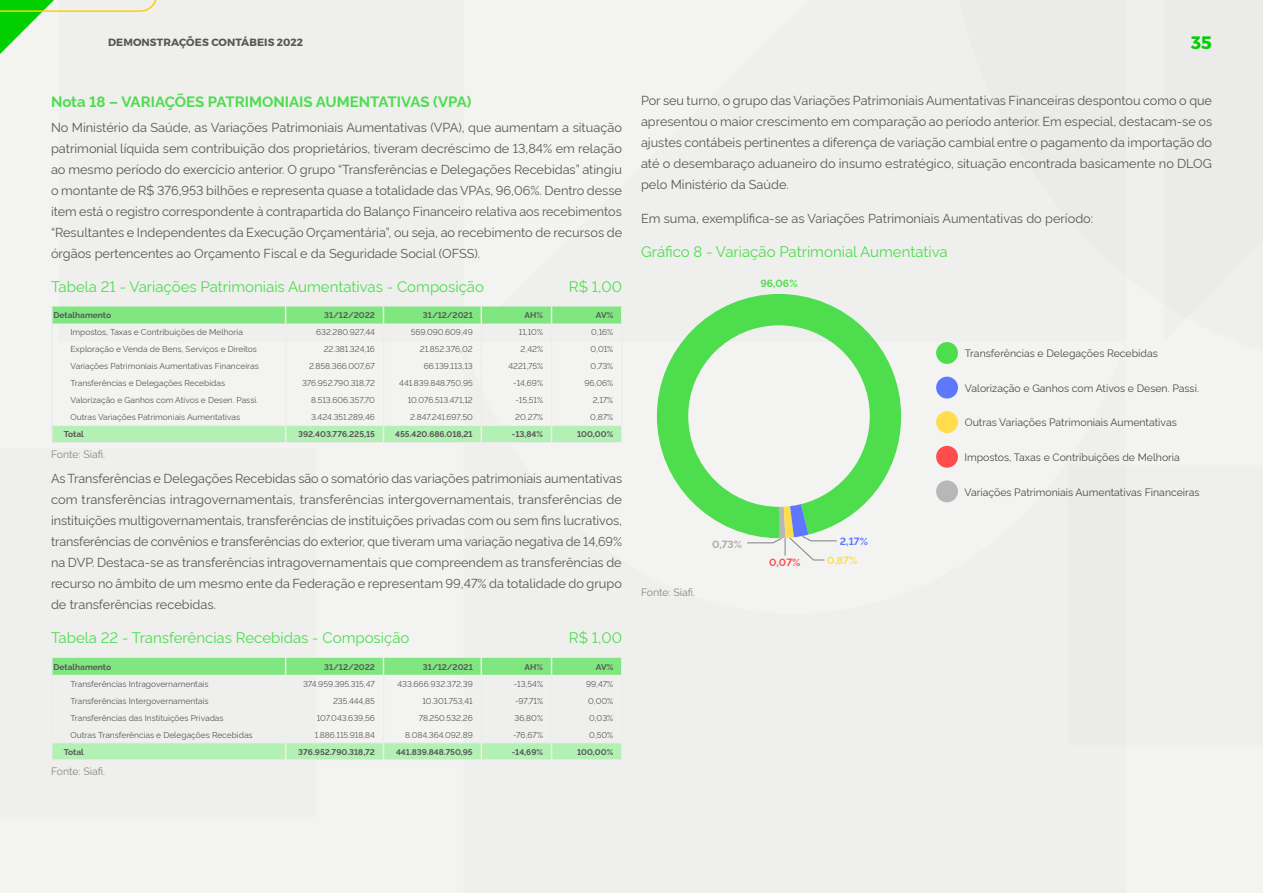
<style>
.page{position:relative;width:1263px;height:893px;background:#ececea}
.page>*{position:absolute;margin:0;border:0;box-sizing:border-box;transform-origin:0 0}
.t1{font:700 18px "Montserrat";color:#00cf00}
.t2{font:15px "Rawline";color:#4ddd4d}
.t3{font:700 15px "Rawline";color:#4ddd4d}
.t4{font:12.75px/21px "Rawline";color:#575756;text-align:justify}
.t5{font:10.5px "Rawline";color:#4a4a49}
.t6{font:10.5px "Rawline";letter-spacing:-.005em;color:#878787}
.t7{font:700 10.5px "Montserrat";letter-spacing:.01em;color:#575756}
.t8{font:700 10.5px "Rawline";color:#4ddd4d}
.t9{font:700 10.5px "Rawline";color:#ababab}
.t10{font:700 10.5px "Rawline";color:#ff4d4d}
.t11{font:700 10.5px "Rawline";color:#5d78ff}
.t12{font:700 10.5px "Rawline";color:#ffdd4d}
.t13{font:8.4px "Rawline";color:#575756}
.t14{font:700 8.4px "Rawline";color:#575756}
</style>
<div class="page">
<svg style="left:0;top:0;width:157px;height:54px"></svg>
<svg style="left:52px;top:307px;width:570px;height:136px"></svg>
<svg style="left:52px;top:658px;width:570px;height:102px"></svg>
<div style="left:936px;top:342px;width:22px;height:22px;background:#4ddd4d;border-radius:50%"></div>
<div style="left:936px;top:377px;width:22px;height:21px;background:#5d78ff;border-radius:50%"></div>
<div style="left:936px;top:411px;width:22px;height:22px;background:#ffdd4d;border-radius:50%"></div>
<div style="left:936px;top:446px;width:22px;height:22px;background:#ff4d4d;border-radius:50%"></div>
<div style="left:936px;top:480px;width:22px;height:22px;background:#b7b7b7;border-radius:50%"></div>
<svg style="left:657px;top:294px;width:244px;height:240px"></svg>
<svg style="left:747px;top:504px;width:90px;height:56px"></svg>
<p class="t7" style="left:108px;top:36px;width:197px">DEMONSTRAÇÕES CONTÁBEIS 2022</p>
<h1 class="t1" style="left:1191px;top:31px;width:22px">35</h1>
<p class="t3" style="left:51px;top:90px;width:422px">Nota 18 – VARIAÇÕES PATRIMONIAIS AUMENTATIVAS (VPA)</p>
<p class="t4" style="left:51px;top:116px;width:573px">No Ministério da Saúde, as Variações Patrimoniais Aumentativas (VPA), que aumentam a situação patrimonial líquida sem contribuição dos proprietários, tiveram decréscimo de 13,84% em relação ao mesmo período do exercício anterior. O grupo “Transferências e Delegações Recebidas” atingiu o montante de R$ 376,953 bilhões e representa quase a totalidade das VPAs, 96,06%. Dentro desse item está o registro correspondente à contrapartida do Balanço Financeiro relativa aos recebimentos “Resultantes e Independentes da Execução Orçamentária”, ou seja, ao recebimento de recursos de órgãos pertencentes ao Orçamento Fiscal e da Seguridade Social (OFSS).</p>
<p class="t2" style="left:51px;top:275px;width:434px">Tabela 21 - Variações Patrimoniais Aumentativas - Composição</p>
<p class="t2" style="left:569px;top:275px;width:55px">R$ 1,00</p>
<p class="t14" style="left:53px;top:309px;width:59px">Detalhamento</p>
<p class="t14" style="left:324px;top:309px;width:52px">31/12/2022</p>
<p class="t14" style="left:423px;top:309px;width:51px">31/12/2021</p>
<p class="t14" style="left:524px;top:309px;width:20px">AH%</p>
<p class="t14" style="left:596px;top:309px;width:19px">AV%</p>
<p class="t13" style="left:70px;top:326px;width:174px">Impostos, Taxas e Contribuições de Melhoria</p>
<p class="t13" style="left:316px;top:326px;width:60px">632.280.927,44</p>
<p class="t13" style="left:411px;top:326px;width:64px">569.090.609,49</p>
<p class="t13" style="left:519px;top:326px;width:26px">11,10%</p>
<p class="t13" style="left:591px;top:326px;width:24px">0,16%</p>
<p class="t13" style="left:70px;top:343px;width:188px">Exploração e Venda de Bens, Serviços e Direitos</p>
<p class="t13" style="left:324px;top:343px;width:53px">22.381.324,16</p>
<p class="t13" style="left:420px;top:343px;width:54px">21.852.376,02</p>
<p class="t13" style="left:521px;top:343px;width:24px">2,42%</p>
<p class="t13" style="left:590px;top:343px;width:24px">0,01%</p>
<p class="t13" style="left:70px;top:360px;width:190px">Variações Patrimoniais Aumentativas Financeiras</p>
<p class="t13" style="left:309px;top:360px;width:67px">2.858.366.007,67</p>
<p class="t13" style="left:424px;top:360px;width:50px">66.139.113,13</p>
<p class="t13" style="left:508px;top:360px;width:36px">4221,75%</p>
<p class="t13" style="left:591px;top:360px;width:24px">0,73%</p>
<p class="t13" style="left:70px;top:377px;width:156px">Transferências e Delegações Recebidas</p>
<p class="t13" style="left:302px;top:377px;width:74px">376.952.790.318,72</p>
<p class="t13" style="left:399px;top:377px;width:75px">441.839.848.750,95</p>
<p class="t13" style="left:513px;top:377px;width:31px">-14,69%</p>
<p class="t13" style="left:584px;top:377px;width:30px">96,06%</p>
<p class="t13" style="left:70px;top:394px;width:189px">Valorização e Ganhos com Ativos e Desen. Passi.</p>
<p class="t13" style="left:311px;top:394px;width:65px">8.513.606.357,70</p>
<p class="t13" style="left:408px;top:394px;width:67px">10.076.513.471,12</p>
<p class="t13" style="left:515px;top:394px;width:29px">-15,51%</p>
<p class="t13" style="left:593px;top:394px;width:22px">2,17%</p>
<p class="t13" style="left:70px;top:411px;width:171px">Outras Variações Patrimoniais Aumentativas</p>
<p class="t13" style="left:311px;top:411px;width:65px">3.424.351.289,46</p>
<p class="t13" style="left:410px;top:411px;width:64px">2.847.241.697,50</p>
<p class="t13" style="left:515px;top:411px;width:29px">20,27%</p>
<p class="t13" style="left:590px;top:411px;width:24px">0,87%</p>
<p class="t14" style="left:64px;top:428px;width:22px">Total</p>
<p class="t14" style="left:298px;top:428px;width:78px">392.403.776.225,15</p>
<p class="t14" style="left:395px;top:428px;width:79px">455.420.686.018,21</p>
<p class="t14" style="left:512px;top:428px;width:33px">-13,84%</p>
<p class="t14" style="left:577px;top:428px;width:38px">100,00%</p>
<p class="t6" style="left:51px;top:446px;width:55px">Fonte: Siafi.</p>
<p class="t4" style="left:51px;top:467px;width:573px">As Transferências e Delegações Recebidas são o somatório das variações patrimoniais aumentativas com transferências intragovernamentais, transferências intergovernamentais, transferências de instituições multigovernamentais, transferências de instituições privadas com ou sem fins lucrativos, transferências de convênios e transferências do exterior, que tiveram uma variação negativa de 14,69% na DVP. Destaca-se as transferências intragovernamentais que compreendem as transferências de recurso no âmbito de um mesmo ente da Federação e representam 99,47% da totalidade do grupo de transferências recebidas.</p>
<p class="t2" style="left:51px;top:626px;width:360px">Tabela 22 - Transferências Recebidas - Composição</p>
<p class="t2" style="left:569px;top:626px;width:55px">R$ 1,00</p>
<p class="t14" style="left:53px;top:660px;width:59px">Detalhamento</p>
<p class="t14" style="left:324px;top:660px;width:52px">31/12/2022</p>
<p class="t14" style="left:423px;top:660px;width:51px">31/12/2021</p>
<p class="t14" style="left:524px;top:660px;width:20px">AH%</p>
<p class="t14" style="left:596px;top:660px;width:19px">AV%</p>
<p class="t13" style="left:70px;top:677px;width:139px">Transferências Intragovernamentais</p>
<p class="t13" style="left:303px;top:677px;width:73px">374.959.395.315,47</p>
<p class="t13" style="left:397px;top:677px;width:77px">433.666.932.372,39</p>
<p class="t13" style="left:514px;top:677px;width:31px">-13,54%</p>
<p class="t13" style="left:586px;top:677px;width:29px">99,47%</p>
<p class="t13" style="left:70px;top:694px;width:140px">Transferências Intergovernamentais</p>
<p class="t13" style="left:333px;top:694px;width:43px">235.444,85</p>
<p class="t13" style="left:422px;top:694px;width:52px">10.301.753,41</p>
<p class="t13" style="left:515px;top:694px;width:29px">-97,71%</p>
<p class="t13" style="left:588px;top:694px;width:27px">0,00%</p>
<p class="t13" style="left:70px;top:711px;width:155px">Transferências das Instituições Privadas</p>
<p class="t13" style="left:317px;top:711px;width:60px">107.043.639,56</p>
<p class="t13" style="left:419px;top:711px;width:56px">78.250.532,26</p>
<p class="t13" style="left:514px;top:711px;width:30px">36,80%</p>
<p class="t13" style="left:589px;top:711px;width:26px">0,03%</p>
<p class="t13" style="left:70px;top:728px;width:184px">Outras Transferências e Delegações Recebidas</p>
<p class="t13" style="left:315px;top:728px;width:62px">1.886.115.918,84</p>
<p class="t13" style="left:405px;top:728px;width:69px">8.084.364.092,89</p>
<p class="t13" style="left:513px;top:728px;width:31px">-76,67%</p>
<p class="t13" style="left:589px;top:728px;width:26px">0,50%</p>
<p class="t14" style="left:64px;top:745px;width:22px">Total</p>
<p class="t14" style="left:298px;top:745px;width:78px">376.952.790.318,72</p>
<p class="t14" style="left:396px;top:745px;width:78px">441.839.848.750,95</p>
<p class="t14" style="left:512px;top:745px;width:33px">-14,69%</p>
<p class="t14" style="left:577px;top:745px;width:38px">100,00%</p>
<p class="t6" style="left:51px;top:763px;width:55px">Fonte: Siafi.</p>
<p class="t4" style="left:641px;top:88px;width:573px">Por seu turno, o grupo das Variações Patrimoniais Aumentativas Financeiras despontou como o que apresentou o maior crescimento em comparação ao período anterior. Em especial, destacam-se os ajustes contábeis pertinentes a diferença de variação cambial entre o pagamento da importação do até o desembaraço aduaneiro do insumo estratégico, situação encontrada basicamente no DLOG pelo Ministério da Saúde.</p>
<p class="t4" style="left:641px;top:206px;width:454px">Em suma, exemplifica-se as Variações Patrimoniais Aumentativas do período:</p>
<p class="t2" style="left:641px;top:240px;width:308px">Gráfico 8 - Variação Patrimonial Aumentativa</p>
<p class="t8" style="left:760px;top:275px;width:39px">96,06%</p>
<p class="t6" style="left:641px;top:584px;width:55px">Fonte: Siafi.</p>
<p class="t9" style="left:712px;top:536px;width:31px">0,73%</p>
<p class="t10" style="left:769px;top:554px;width:33px">0,07%</p>
<p class="t11" style="left:840px;top:533px;width:30px">2,17%</p>
<p class="t12" style="left:827px;top:552px;width:32px">0,87%</p>
<p class="t5" style="left:965px;top:345px;width:194px">Transferências e Delegações Recebidas</p>
<p class="t5" style="left:965px;top:380px;width:236px">Valorização e Ganhos com Ativos e Desen. Passi.</p>
<p class="t5" style="left:965px;top:414px;width:213px">Outras Variações Patrimoniais Aumentativas</p>
<p class="t5" style="left:964px;top:449px;width:217px">Impostos, Taxas e Contribuições de Melhoria</p>
<p class="t5" style="left:964px;top:484px;width:237px">Variações Patrimoniais Aumentativas Financeiras</p>
</div>
